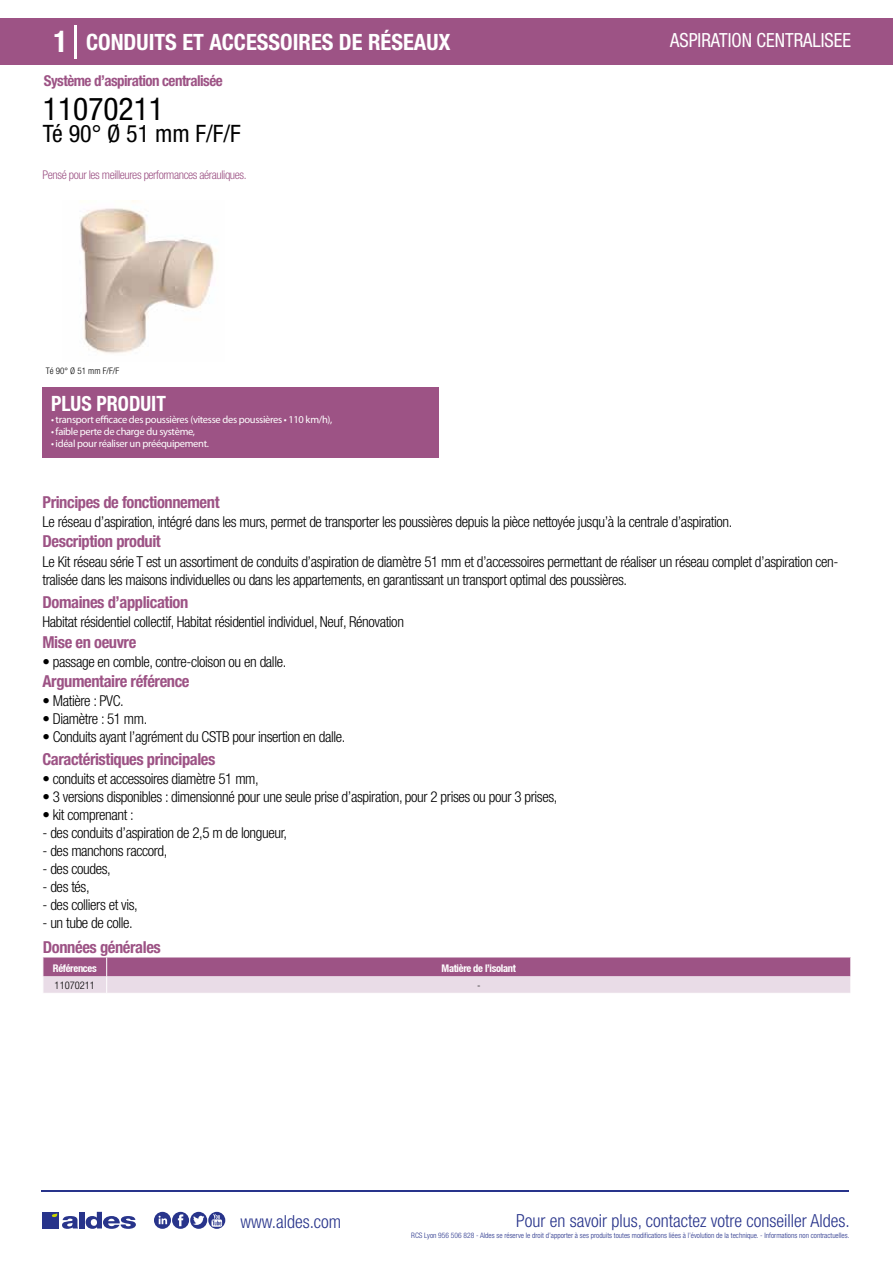
<style>
.page{position:relative;width:893px;height:1263px;background:#fff}
.page>*{position:absolute;margin:0;border:0;box-sizing:border-box;transform-origin:0 0}
.t1{font:condensed 31.5px "Helvetica Neue LT Std";color:#000}
.t2{font:condensed 24px "Helvetica Neue LT Std";color:#000}
.t3{font:700 condensed 22.5px "Helvetica Neue LT Std";color:#fff}
.t4{font:700 condensed 21px "Helvetica Neue";color:#fff;scale:.95 1}
.t5{font:condensed 19.5px "Helvetica Neue LT Std";color:#fff;scale:.95 1}
.t6{font:300 condensed 18px "Helvetica Neue";color:#28348b}
.t7{font:700 condensed 16.5px "Helvetica Neue LT Std";letter-spacing:-.025em;color:#9d5385}
.t8{font:300 condensed 15px/18px "Helvetica Neue LT Std";letter-spacing:-.025em;color:#000}
.t9{font:700 condensed 15px "Helvetica Neue LT Std";letter-spacing:-.035em;color:#9d5385}
.t10{font:300 condensed 12px "Helvetica Neue LT Std";letter-spacing:-.035em;color:#9d5385}
.t11{font:10.5px "Myriad Pro";letter-spacing:-.03em;color:#fff}
.t12{font:700 condensed 10.5px "Helvetica Neue";letter-spacing:-.03em;color:#fff}
.t13{font:300 condensed 10.5px "Helvetica Neue";color:#000}
.t14{font:300 condensed 9px "Helvetica Neue";color:#000}
.t15{font:300 condensed 7.5px "Helvetica Neue";color:#28348b}
.s1{font-size:30px}
</style>
<div class="page">
<div style="left:0;top:18px;width:893px;height:46px;background:#9d5385"></div>
<div style="left:43px;top:387px;width:396px;height:70px;background:#9d5385"></div>
<hr style="left:74px;top:25px;width:2px;height:33px;background:#fff">
<img style="left:80px;top:200px;width:137px;height:154px">
<svg style="left:43px;top:957px;width:808px;height:36px;background:#c296b4"></svg>
<hr style="left:41px;top:1190px;width:808px;height:1px;background:#28348b">
<svg style="left:154px;top:1212px;width:71px;height:17px"></svg>
<div style="left:42px;top:1212px;width:17px;height:16px;background:#28348b"></div>
<div style="left:79px;top:1212px;width:5px;height:16px;background:#28348b"></div>
<svg style="left:86px;top:1212px;width:50px;height:17px"></svg>
<svg style="left:52px;top:1213px;width:26px;height:16px"></svg>
<h3 class="t3" style="left:54px;top:28px;width:399px"><span class="s1">1</span> CONDUITS ET ACCESSOIRES DE RÉSEAUX</h3>
<h3 class="t5" style="left:670px;top:29px;width:192px">ASPIRATION CENTRALISEE</h3>
<p class="t9" style="left:44px;top:71px;width:180px">Système d’aspiration centralisée</p>
<h1 class="t1" style="left:43px;top:91px;width:122px">11070211</h1>
<h2 class="t2" style="left:43px;top:120px;width:199px">Té 90° Ø 51 mm F/F/F</h2>
<p class="t10" style="left:43px;top:167px;width:206px">Pensé pour les meilleures performances aérauliques.</p>
<p class="t14" style="left:46px;top:365px;width:75px">Té 90° Ø 51 mm F/F/F</p>
<p class="t14" style="left:46px;top:365px;width:57px">Kit réseau série T</p>
<h3 class="t4" style="left:51px;top:391px;width:122px">PLUS PRODUIT</h3>
<p class="t11" style="left:51px;top:413px;width:283px">• transport efficace des poussières (vitesse des poussières • 110 km/h),</p>
<p class="t11" style="left:51px;top:425px;width:146px">• faible perte de charge du système,</p>
<p class="t11" style="left:51px;top:437px;width:159px">• idéal pour réaliser un prééquipement.</p>
<p class="t7" style="left:43px;top:492px;width:179px">Principes de fonctionnement</p>
<p class="t7" style="left:43px;top:531px;width:120px">Description produit</p>
<p class="t8" style="left:43px;top:513px;width:691px">Le réseau d’aspiration, intégré dans les murs, permet de transporter les poussières depuis la pièce nettoyée jusqu’à la centrale d’aspiration.</p>
<p class="t8" style="left:43px;top:552px;width:798px">Le Kit réseau série T est un assortiment de conduits d’aspiration de diamètre 51 mm et d’accessoires permettant de réaliser un réseau complet d’aspiration cen&shy;tralisée dans les maisons individuelles ou dans les appartements, en garantissant un transport optimal des poussières.</p>
<p class="t8" style="left:43px;top:613px;width:363px">Habitat résidentiel collectif, Habitat résidentiel individuel, Neuf, Rénovation</p>
<p class="t8" style="left:43px;top:652px;width:245px">• passage en comble, contre-cloison ou en dalle.</p>
<p class="t7" style="left:43px;top:592px;width:147px">Domaines d’application</p>
<p class="t7" style="left:43px;top:632px;width:95px">Mise en oeuvre</p>
<p class="t7" style="left:43px;top:671px;width:149px">Argumentaire référence</p>
<p class="t8" style="left:43px;top:692px;width:83px">• Matière : PVC.</p>
<p class="t8" style="left:43px;top:710px;width:106px">• Diamètre : 51 mm.</p>
<p class="t8" style="left:43px;top:728px;width:304px">• Conduits ayant l’agrément du CSTB pour insertion en dalle.</p>
<p class="t7" style="left:43px;top:749px;width:174px">Caractéristiques principales</p>
<p class="t8" style="left:43px;top:770px;width:218px">• conduits et accessoires diamètre 51 mm,</p>
<p class="t8" style="left:43px;top:788px;width:516px">• 3 versions disponibles : dimensionné pour une seule prise d’aspiration, pour 2 prises ou pour 3 prises,</p>
<p class="t8" style="left:43px;top:806px;width:93px">• kit comprenant :</p>
<p class="t8" style="left:43px;top:824px;width:246px">- des conduits d’aspiration de 2,5 m de longueur,</p>
<p class="t8" style="left:43px;top:842px;width:127px">- des manchons raccord,</p>
<p class="t8" style="left:43px;top:860px;width:70px">- des coudes,</p>
<p class="t8" style="left:43px;top:878px;width:49px">- des tés,</p>
<p class="t8" style="left:43px;top:896px;width:97px">- des colliers et vis,</p>
<p class="t8" style="left:43px;top:914px;width:92px">- un tube de colle.</p>
<p class="t7" style="left:43px;top:937px;width:119px">Données générales</p>
<p class="t12" style="left:53px;top:962px;width:45px">Références</p>
<p class="t12" style="left:442px;top:962px;width:76px">Matière de l’isolant</p>
<p class="t13" style="left:55px;top:979px;width:42px">11070211</p>
<p class="t13" style="left:477px;top:979px;width:5px">-</p>
<p class="t6" style="left:240px;top:1211px;width:102px">www.aldes.com</p>
<p class="t6" style="left:516px;top:1211px;width:335px">Pour en savoir plus, contactez votre conseiller Aldes.</p>
<p class="t15" style="left:411px;top:1230px;width:440px">RCS Lyon 956 506 828 - Aldes se réserve le droit d’apporter à ses produits toutes modifications liées à l’évolution de la technique. - Informations non contractuelles.</p>
</div>
